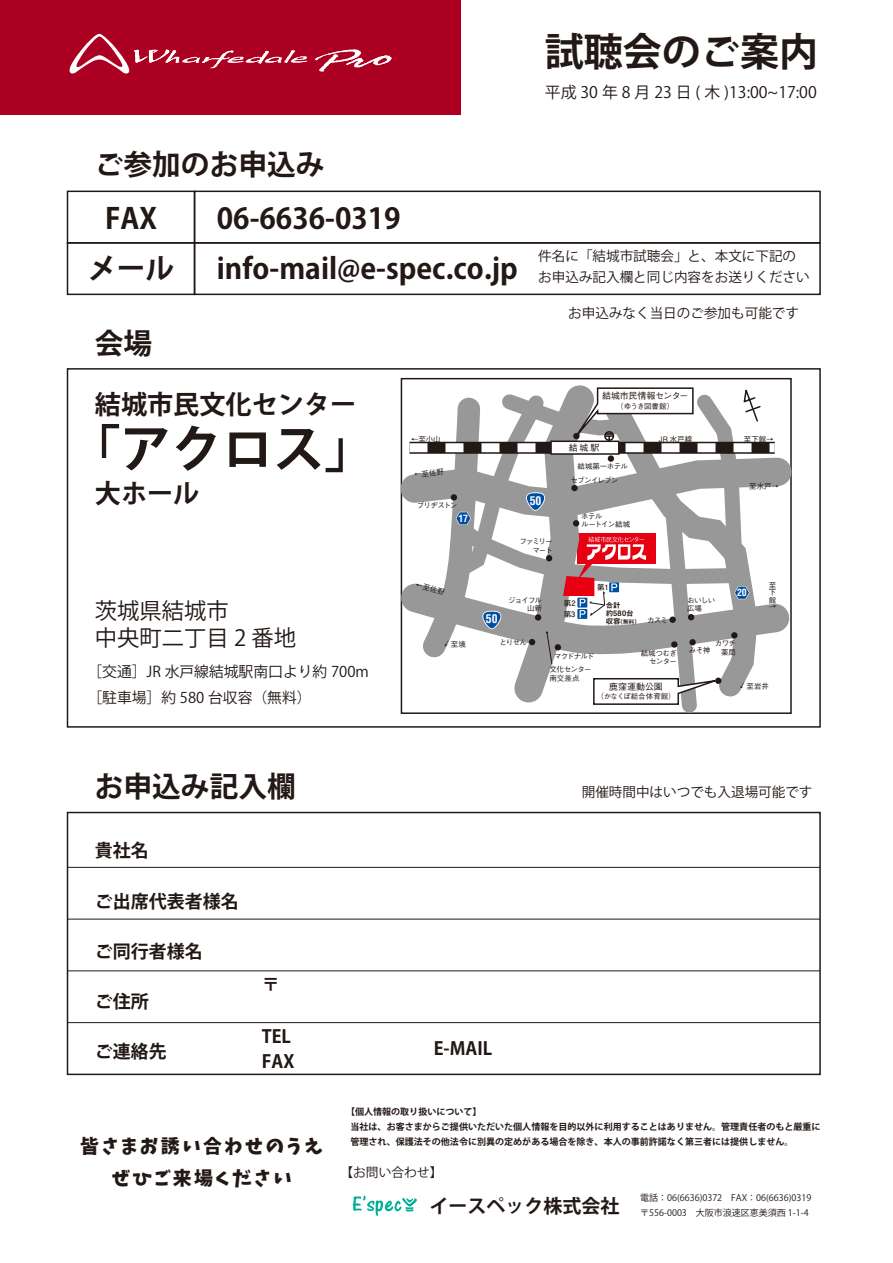
<style>
.page{position:relative;width:893px;height:1263px;background:#fff}
.page>*{position:absolute;margin:0;border:0;box-sizing:border-box;transform-origin:0 0}
.t1{font:700 51px "Koz Go Pro";color:#221815}
.t2{font:700 39px "Koz Go Pro";color:#221815}
.t3{font:700 28.65px/50.2px "Koz Go Pro";color:#221815;text-align:center}
.t4{font:700 26.1px "Koz Go Pro";color:#221815}
.t5{font:22.35px/27px "Koz Go Pro";color:#221815}
.t6{font:700 19.05px "Koz Go Pro";color:#221815}
.t7{font:18.9px/32px "Keifont";letter-spacing:.12em;color:#221815;text-align:center}
.t8{font:700 18px "Koz Go Pro";color:#221815}
.t9{font:15.9px "Koz Go Pro";color:#221815}
.t10{font:14.85px/26px "Koz Go Pro";color:#221815}
.t11{font:13.65px/20.7px "Koz Go Pro";color:#221815}
.t12{font:12.75px "Koz Go Pro";color:#221815}
.t13{font:700 condensed 11.7px "Helvetica";color:#fff}
.t14{font:700 condensed 9.9px "Helvetica";color:#fff}
.t15{font:700 9px/15px "Koz Go Pro";color:#221815}
.t16{font:9px/15.8px "Koz Go Pro";color:#221815}
.t17{font:500 9px "Gothic BBB Pro";letter-spacing:-.04em;color:#221815}
.t18{font:500 9px "Gothic BBB Pro";letter-spacing:-.005em;color:#221815}
.t19{font:500 7.5px/8.2px "Gothic BBB Pro";letter-spacing:-.065em;color:#221815}
.t20{font:500 7.5px "Gothic BBB Pro";letter-spacing:-.01em;color:#221815}
.t21{font:500 7.5px/8.2px "Gothic BBB Pro";letter-spacing:-.03em;color:#221815}
.t22{font:500 7.5px/8.2px "Gothic BBB Pro";letter-spacing:-.145em;color:#221815;text-align:right}
.t23{font:7.5px/8.2px "Midashi Go Pro MB31";letter-spacing:.01em;color:#221815}
.t24{font:700 7.5px/11.2px "Futo Go B101 Pro";color:#221815}
.t25{font:6px "Midashi Go Pro MB31";color:#221815}
.s1{font-size:7.5px}
</style>
<div class="page">
<div style="left:0;top:0;width:460px;height:114px;background:#ab0022"></div>
<svg style="left:315px;top:49px;width:76px;height:22px"></svg>
<svg style="left:69px;top:34px;width:238px;height:40px"></svg>
<div style="left:67px;top:191px;width:128px;height:53px;border:2px solid #221815"></div>
<div style="left:67px;top:242px;width:128px;height:53px;border:2px solid #221815"></div>
<div style="left:194px;top:191px;width:627px;height:53px;border:2px solid #221815"></div>
<div style="left:194px;top:242px;width:627px;height:53px;border:2px solid #221815"></div>
<div style="left:67px;top:368px;width:754px;height:360px;border:2px solid #221815"></div>
<div style="left:67px;top:812px;width:754px;height:263px;border:2px solid #221815"></div>
<hr style="left:68px;top:1022px;width:752px;height:1px;background:#221815">
<hr style="left:68px;top:970px;width:752px;height:1px;background:#221815">
<hr style="left:68px;top:919px;width:752px;height:1px;background:#221815">
<hr style="left:68px;top:867px;width:752px;height:1px;background:#221815">
<svg style="left:353px;top:1195px;width:64px;height:21px"></svg>
<svg style="left:492px;top:368px;width:125px;height:12px"></svg>
<svg style="left:581px;top:371px;width:188px;height:9px"></svg>
<svg style="left:400px;top:381px;width:392px;height:333px"></svg>
<h2 class="t2" style="left:545px;top:27px;width:275px">試聴会のご案内</h2>
<h3 class="t9" style="left:545px;top:82px;width:273px">平成 30 年 8 月 23 日 ( 木 )13:00~17:00</h3>
<h3 class="t3" style="left:95px;top:141px;width:231px">ご参加のお申込み</h3>
<h3 class="t3" style="left:88px;top:195px;width:88px">FAXメール</h3>
<h3 class="t3" style="left:217px;top:195px;width:302px;text-align:left">06-6636-0319 info-mail@e-spec.co.jp</h3>
<h3 class="t3" style="left:95px;top:320px;width:59px">会場</h3>
<h3 class="t4" style="left:95px;top:388px;width:263px">結城市民文化センター</h3>
<h1 class="t1" style="left:69px;top:416px;width:307px">「アクロス」</h1>
<h3 class="t4" style="left:95px;top:476px;width:106px">大ホール</h3>
<p class="t19" style="left:411px;top:434px;width:31px">←至小山</p>
<p class="t19" style="left:414px;top:470px;width:31px;rotate:-6deg">←至佐野</p>
<p class="t19" style="left:417px;top:500px;width:42px">ブリヂストン</p>
<p class="t14" style="left:458px;top:512px;width:11px">17</p>
<h3 class="t11" style="left:538px;top:246px;width:273px">件名に「結城市試聴会」と、本文に下記のお申込み記入欄と同じ内容をお送りください</h3>
<h3 class="t11" style="left:568px;top:303px;width:232px">お申込みなく当日のご参加も可能です</h3>
<p class="t13" style="left:530px;top:493px;width:13px">50</p>
<p class="t17" style="left:602px;top:388px;width:88px">結城市民情報センター</p>
<p class="t19" style="left:616px;top:401px;width:59px">（ゆうき図書館）</p>
<p class="t18" style="left:569px;top:440px;width:32px">結城駅</p>
<p class="t19" style="left:571px;top:459px;width:59px;line-height:13.6px;text-indent:7px">結城第一ホテルセブンイレブン</p>
<p class="t19" style="left:581px;top:511px;width:51px">ホテル<br>ルートイン結城</p>
<p class="t19" style="left:659px;top:434px;width:35px">JR 水戸線</p>
<p class="t19" style="left:744px;top:434px;width:31px">至下館→</p>
<p class="t19" style="left:749px;top:481px;width:31px">至水戸→</p>
<h3 class="t5" style="left:95px;top:598px;width:203px">茨城県結城市<br>中央町二丁目 2 番地</h3>
<h3 class="t10" style="left:87px;top:659px;width:283px">［交通］JR 水戸線結城駅南口より約 700m［駐車場］約 580 台収容（無料）</h3>
<h3 class="t3" style="left:95px;top:763px;width:202px">お申込み記入欄</h3>
<h3 class="t8" style="left:95px;top:839px;width:55px">貴社名</h3>
<h3 class="t8" style="left:95px;top:889px;width:145px">ご出席代表者様名</h3>
<h3 class="t8" style="left:95px;top:939px;width:109px">ご同行者様名</h3>
<h3 class="t8" style="left:95px;top:990px;width:55px">ご住所</h3>
<h3 class="t8" style="left:95px;top:1040px;width:73px">ご連絡先</h3>
<h3 class="t8" style="left:262px;top:973px;width:19px">〒</h3>
<h3 class="t8" style="left:262px;top:1025px;width:31px">TEL</h3>
<h3 class="t8" style="left:262px;top:1050px;width:34px">FAX</h3>
<p class="t19" style="left:417px;top:579px;width:31px;rotate:16deg">←至佐野</p>
<p class="t19" style="left:451px;top:639px;width:17px">至境</p>
<p class="t22" style="left:520px;top:536px;width:34px">ファミリーマート</p>
<p class="t19" style="left:508px;top:595px;width:35px;text-align:right">ジョイフル山新</p>
<p class="t19" style="left:499px;top:637px;width:29px">とりせん</p>
<p class="t13" style="left:486px;top:611px;width:13px">50</p>
<p class="t24" style="left:564px;top:596px;width:13px">第2第3</p>
<p class="t24" style="left:597px;top:581px;width:13px">第1</p>
<p class="t23" style="left:606px;top:600px;width:29px">合計約580台</p>
<p class="t25" style="left:606px;top:617px;width:36px"><span class="s1">収容</span>（無料）</p>
<p class="t19" style="left:647px;top:615px;width:22px">カスミ</p>
<p class="t19" style="left:687px;top:595px;width:30px">おいしい広場</p>
<p class="t14" style="left:737px;top:586px;width:11px">20</p>
<p class="t19" style="left:769px;top:580px;width:9px">至</p>
<p class="t19" style="left:769px;top:587px;width:9px">下</p>
<p class="t19" style="left:769px;top:595px;width:9px">館</p>
<p class="t19" style="left:554px;top:651px;width:42px">マクドナルド</p>
<p class="t19" style="left:641px;top:648px;width:38px;text-align:right">結城つむぎセンター</p>
<p class="t19" style="left:689px;top:645px;width:23px">みそ神</p>
<p class="t19" style="left:715px;top:639px;width:23px;text-align:right">カワチ薬局</p>
<p class="t21" style="left:549px;top:665px;width:44px">文化センタ－南交差点</p>
<p class="t18" style="left:609px;top:679px;width:55px">鹿窪運動公園</p>
<p class="t20" style="left:596px;top:691px;width:81px">（かなくぼ総合体育館）</p>
<p class="t19" style="left:746px;top:681px;width:24px">至岩井</p>
<h3 class="t11" style="left:582px;top:782px;width:232px">開催時間中はいつでも入退場可能です</h3>
<h3 class="t8" style="left:434px;top:1037px;width:60px">E-MAIL</h3>
<h3 class="t7" style="left:80px;top:1129px;width:245px">皆さまお誘い合わせのうえぜひご来場ください</h3>
<p class="t15" style="left:350px;top:1105px;width:472px;text-indent:-5px">【個人情報の取り扱いについて】<br>当社は、お客さまからご提供いただいた個人情報を目的以外に利用することはありません。管理責任者のもと厳重に管理され、保護法その他法令に別異の定めがある場合を除き、本人の事前許諾なく第三者には提供しません。</p>
<h3 class="t12" style="left:340px;top:1164px;width:104px">【お問い合わせ】</h3>
<h3 class="t6" style="left:429px;top:1193px;width:192px">イースペック株式会社</h3>
<p class="t16" style="left:640px;top:1190px;width:173px">電話：06(6636)0372　FAX：06(6636)0319〒556-0003　大阪市浪速区恵美須西 1-1-4</p>
</div>
